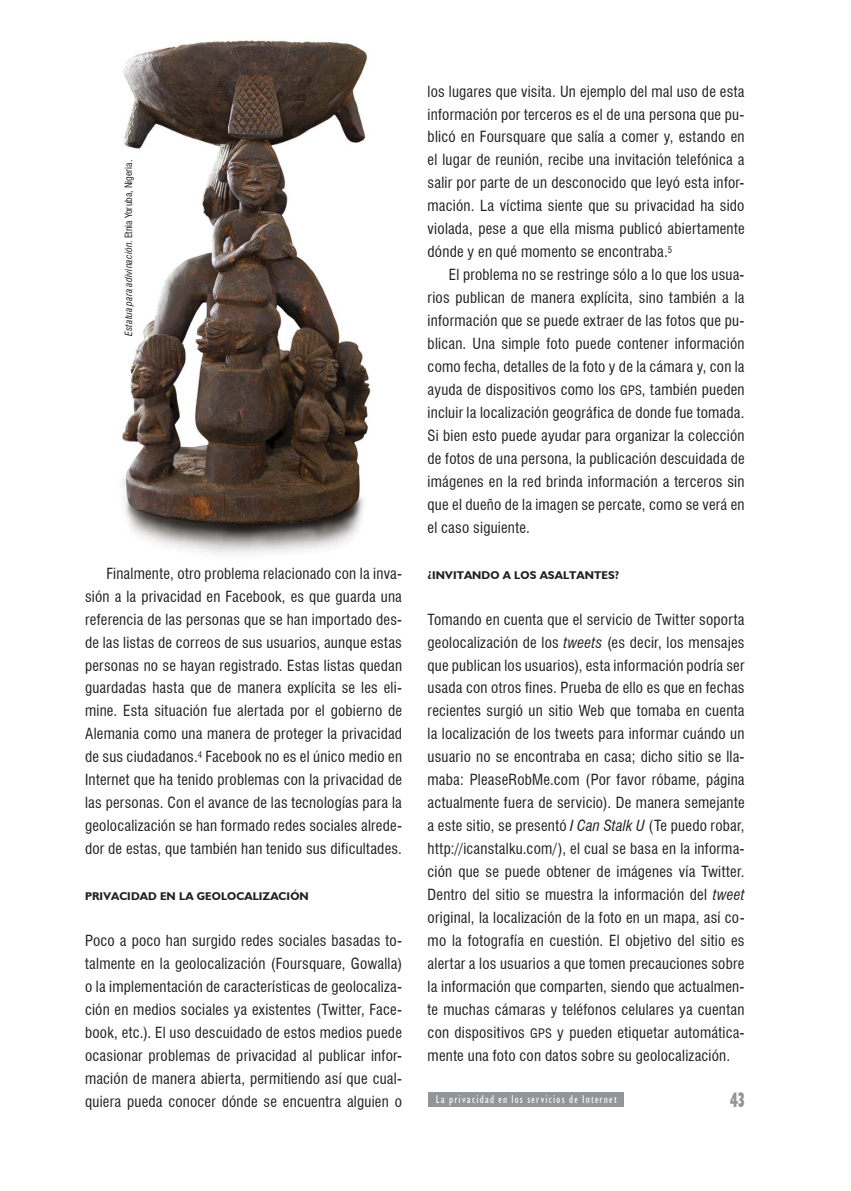
<style>
.page{position:relative;width:851px;height:1191px;background:#fff}
.page>*{position:absolute;margin:0;border:0;box-sizing:border-box;transform-origin:0 0}
.t1{font:700 condensed 21px "Humanist 521 BT Xtra";color:#939598;scale:.75 1}
.t2{font:condensed 15px/23px "Swiss 721 BT";letter-spacing:.015em;color:#231f20;text-align:justify}
.t3{font:700 11.25px "Humanist 521 BT";letter-spacing:.01em;color:#231f20}
.t4{font:condensed 11.25px "Humanist 521 BT";letter-spacing:.11em;color:#fff}
.t5{font:italic condensed 9.75px "Swiss 721 BT";letter-spacing:.02em;color:#231f20}
.s1{font-style:normal}
.s2{font-size:12.75px}
.s3{font-style:italic}
</style>
<div class="page">
<img style="left:122px;top:40px;width:249px;height:514px">
<div style="left:428px;top:1092px;width:196px;height:14px;background:#939598"></div>
<p class="t5" style="left:123px;top:336px;width:178px;rotate:-90deg">Estatua para adivinación<span class="s1">. Etnia Yoruba, Nigeria.</span></p>
<p class="t2" style="left:85px;top:562px;width:318px;text-indent:21px">Finalmente, otro problema relacionado con la inva&shy;sión a la privacidad en Facebook, es que guarda una referencia de las personas que se han importado des&shy;de las listas de correos de sus usuarios, aunque estas personas no se hayan registrado. Estas listas quedan guardadas hasta que de manera explícita se les eli&shy;mine. Esta situación fue alertada por el gobierno de Alemania como una manera de proteger la privacidad de sus ciudadanos.<sup>4</sup> Facebook no es el único medio en Internet que ha tenido problemas con la privacidad de las personas. Con el avance de las tecnologías para la geolocalización se han formado redes sociales alrede&shy;dor de estas, que también han tenido sus dificultades.</p>
<p class="t3" style="left:85px;top:889px;width:225px">PRIVACIDAD EN LA GEOLOCALIZACIÓN</p>
<p class="t2" style="left:85px;top:929px;width:318px">Poco a poco han surgido redes sociales basadas to&shy;talmente en la geolocalización (Foursquare, Gowalla) o la implementación de características de geolocaliza&shy;ción en medios sociales ya existentes (Twitter, Face&shy;book, etc.). El uso descuidado de estos medios puede ocasionar problemas de privacidad al publicar infor&shy;mación de manera abierta, permitiendo así que cual&shy;quiera pueda conocer dónde se encuentra alguien o</p>
<p class="t2" style="left:427px;top:80px;width:318px">los lugares que visita. Un ejemplo del mal uso de esta información por terceros es el de una persona que pu&shy;blicó en Foursquare que salía a comer y, estando en el lugar de reunión, recibe una invitación telefónica a salir por parte de un desconocido que leyó esta infor&shy;mación. La víctima siente que su privacidad ha sido violada, pese a que ella misma publicó abiertamente dónde y en qué momento se encontraba.<sup>5</sup></p>
<p class="t2" style="left:427px;top:263px;width:318px;text-indent:21px">El problema no se restringe sólo a lo que los usua&shy;rios publican de manera explícita, sino también a la información que se puede extraer de las fotos que pu&shy;blican. Una simple foto puede contener información como fecha, detalles de la foto y de la cámara y, con la ayuda de dispositivos como los <span class="s2">GPS</span>, también pueden incluir la localización geográfica de donde fue tomada.<br>Si bien esto puede ayudar para organizar la colección de fotos de una persona, la publicación descuidada de imágenes en la red brinda información a terceros sin que el dueño de la imagen se percate, como se verá en el caso siguiente.</p>
<p class="t3" style="left:427px;top:568px;width:193px">¿INVITANDO A LOS ASALTANTES?</p>
<p class="t2" style="left:427px;top:607px;width:318px">Tomando en cuenta que el servicio de Twitter soporta geolocalización de los <span class="s3">tweets</span> (es decir, los mensajes que publican los usuarios), esta información podría ser usada con otros fines. Prueba de ello es que en fechas recientes surgió un sitio Web que tomaba en cuenta la localización de los tweets para informar cuándo un usuario no se encontraba en casa; dicho sitio se lla&shy;maba: PleaseRobMe.com (Por favor róbame, página actualmente fuera de servicio). De manera semejante a este sitio, se presentó <span class="s3">I Can Stalk U</span> (Te puedo robar, http://icanstalku.com/), el cual se basa en la informa&shy;ción que se puede obtener de imágenes vía Twitter.<br>Dentro del sitio se muestra la información del <span class="s3">tweet </span>original, la localización de la foto en un mapa, así co&shy;mo la fotografía en cuestión. El objetivo del sitio es alertar a los usuarios a que tomen precauciones sobre la información que comparten, siendo que actualmen&shy;te muchas cámaras y teléfonos celulares ya cuentan con dispositivos <span class="s2">GPS</span> y pueden etiquetar automática&shy;mente una foto con datos sobre su geolocalización.</p>
<p class="t4" style="left:435px;top:1092px;width:182px">La privacidad en los servicios de Internet</p>
<h1 class="t1" style="left:730px;top:1086px;width:21px">43</h1>
</div>
